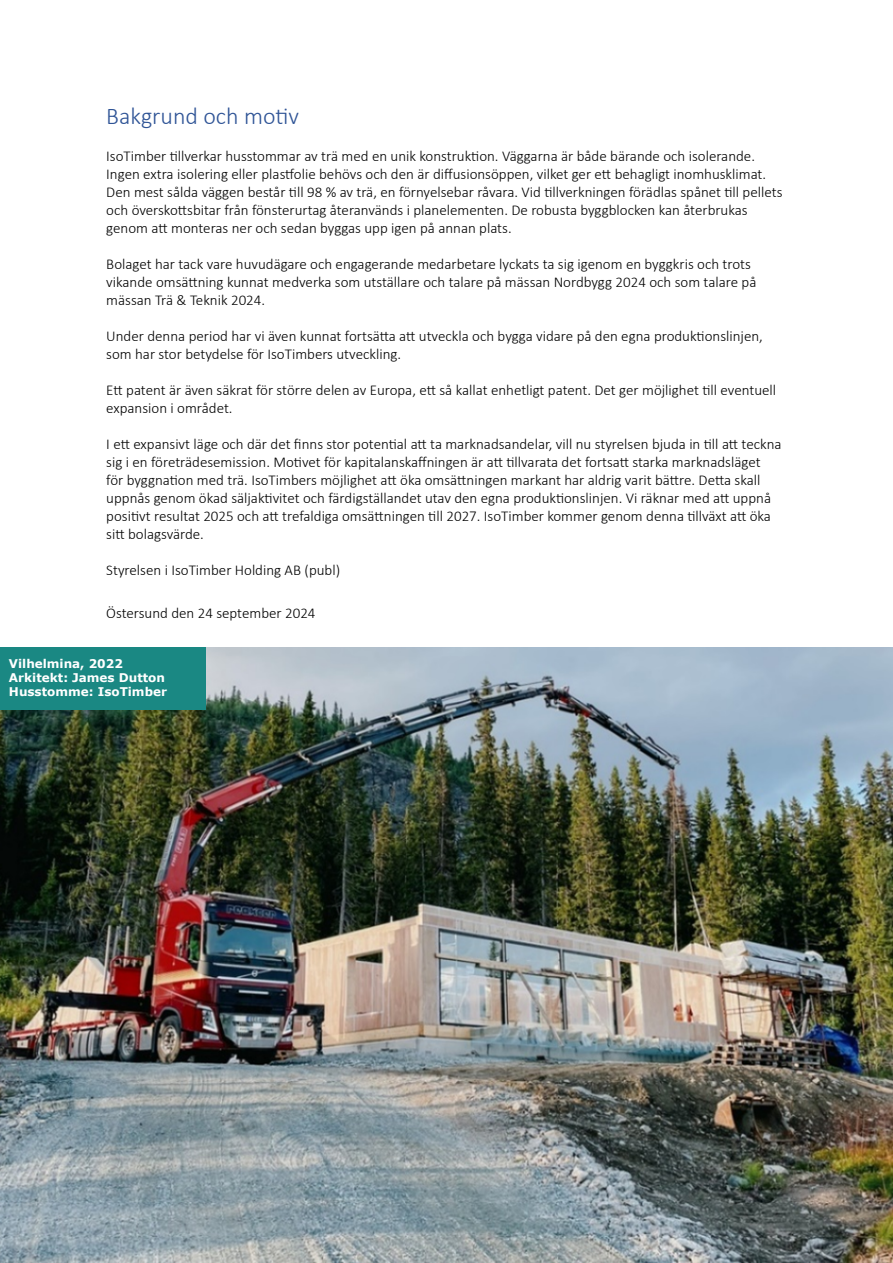
<style>
.page{position:relative;width:893px;height:1263px;background:#fff}
.page>*{position:absolute;margin:0;border:0;box-sizing:border-box;transform-origin:0 0}
.t1{font:300 24px "Calibri";color:#2f5496}
.t2{font:300 15px/18px "Calibri";color:#000}
.t3{font:700 12px/14.4px "Verdana";color:#fff}
</style>
<div class="page">
<img style="left:0;top:647px;width:893px;height:616px">
<div style="left:0;top:647px;width:205px;height:63px;background:#1a8883"></div>
<h1 class="t1" style="left:106px;top:101px;width:194px">Bakgrund och motiv</h1>
<p class="t2" style="left:106px;top:147px;width:678px">IsoTimber tillverkar husstommar av trä med en unik konstruktion. Väggarna är både bärande och isolerande.<br>Ingen extra isolering eller plastfolie behövs och den är diffusionsöppen, vilket ger ett behagligt inomhusklimat.<br>Den mest sålda väggen består till 98 % av trä, en förnyelsebar råvara. Vid tillverkningen förädlas spånet till pellets och överskottsbitar från fönsterurtag återanvänds i planelementen. De robusta byggblocken kan återbrukas genom att monteras ner och sedan byggas upp igen på annan plats.</p>
<p class="t2" style="left:106px;top:255px;width:650px">Bolaget har tack vare huvudägare och engagerande medarbetare lyckats ta sig igenom en byggkris och trots vikande omsättning kunnat medverka som utställare och talare på mässan Nordbygg 2024 och som talare på mässan Trä &amp; Teknik 2024.</p>
<p class="t2" style="left:106px;top:327px;width:658px">Under denna period har vi även kunnat fortsätta att utveckla och bygga vidare på den egna produktionslinjen, som har stor betydelse för IsoTimbers utveckling.</p>
<p class="t2" style="left:106px;top:381px;width:671px">Ett patent är även säkrat för större delen av Europa, ett så kallat enhetligt patent. Det ger möjlighet till eventuell expansion i området.</p>
<p class="t2" style="left:106px;top:435px;width:677px">I ett expansivt läge och där det finns stor potential att ta marknadsandelar, vill nu styrelsen bjuda in till att teckna sig i en företrädesemission. Motivet för kapitalanskaffningen är att tillvarata det fortsatt starka marknadsläget<br>för byggnation med trä. IsoTimbers möjlighet att öka omsättningen markant har aldrig varit bättre. Detta skall uppnås genom ökad säljaktivitet och färdigställandet utav den egna produktionslinjen. Vi räknar med att uppnå positivt resultat 2025 och att trefaldiga omsättningen till 2027. IsoTimber kommer genom denna tillväxt att öka sitt bolagsvärde.</p>
<p class="t2" style="left:106px;top:561px;width:235px">Styrelsen i IsoTimber Holding AB (publ)</p>
<p class="t2" style="left:106px;top:604px;width:211px">Östersund den 24 september 2024</p>
<p class="t3" style="left:9px;top:656px;width:160px">Vilhelmina, 2022<br>Arkitekt: James Dutton<br>Husstomme: IsoTimber</p>
</div>
